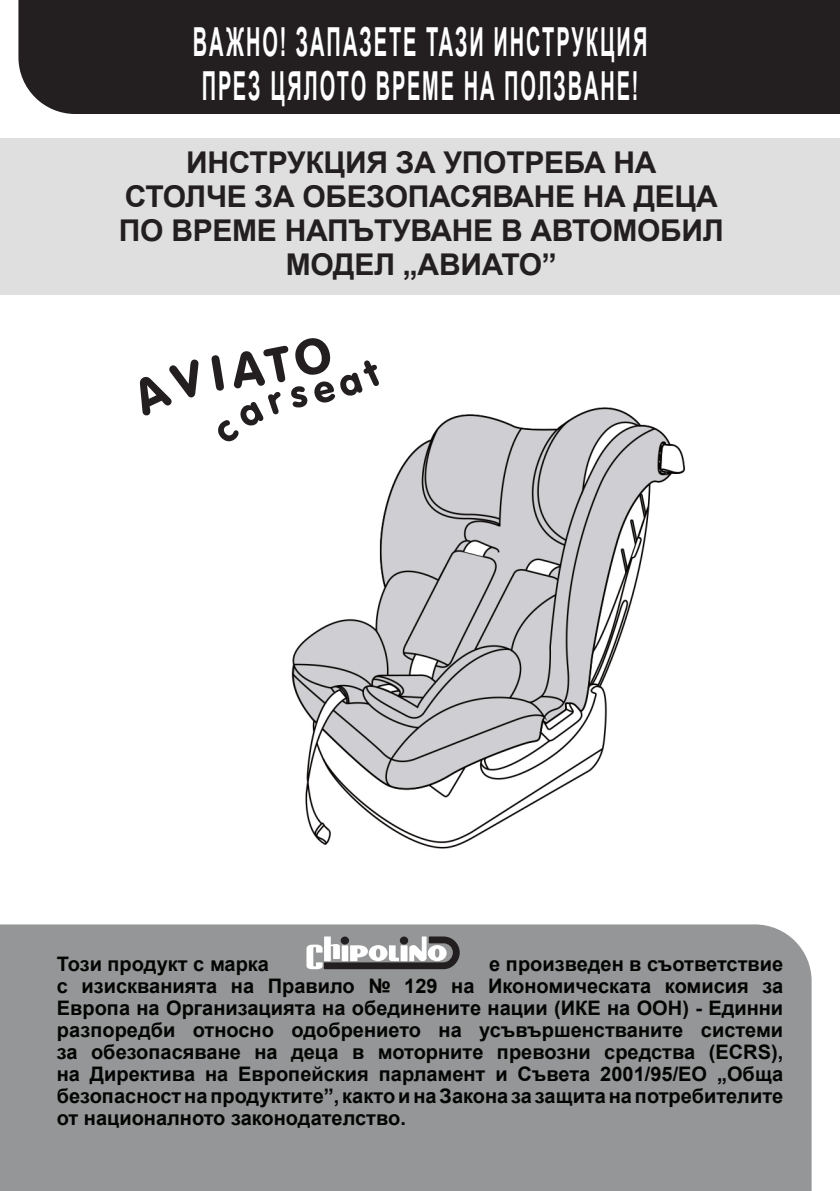
<style>
.page{position:relative;width:840px;height:1191px;background:#fff}
.page>*{position:absolute;margin:0;border:0;box-sizing:border-box;transform-origin:0 0}
.t1{font:700 40px/44px "Arial";letter-spacing:.095em;color:#fff;scale:.5 1}
.t2{font:700 30px "Arial";letter-spacing:-.01em;color:#231f20}
.t3{font:700 20px/22px "Arial";color:#040503;text-align:justify}
</style>
<div class="page">
<div style="left:18px;top:0;width:821px;height:114px;background:#231f20"></div>
<div style="left:0;top:924px;width:811px;height:267px;background:#949697"></div>
<svg style="left:306px;top:936px;width:153px;height:33px"></svg>
<div style="left:0;top:139px;width:839px;height:156px;background:#dfdfe0"></div>
<img style="left:291px;top:407px;width:394px;height:442px">
<svg style="left:140px;top:338px;width:239px;height:103px"></svg>
<h1 class="t1" style="left:193px;top:20px;width:910px">ВАЖНО! ЗАПАЗЕТЕ ТАЗИ ИНСТРУКЦИЯ<br>ПРЕЗ ЦЯЛОТО ВРЕМЕ НА ПОЛЗВАНЕ!</h1>
<p class="t2" style="left:186px;top:141px;width:471px">ИНСТРУКЦИЯ ЗА УПОТРЕБА НА</p>
<p class="t2" style="left:125px;top:175px;width:594px">СТОЛЧЕ ЗА ОБЕЗОПАСЯВАНЕ НА ДЕЦА</p>
<p class="t2" style="left:119px;top:209px;width:606px">ПО ВРЕМЕ НАПЪТУВАНЕ В АВТОМОБИЛ</p>
<p class="t2" style="left:286px;top:243px;width:272px">МОДЕЛ „АВИАТО”</p>
<p class="t3" style="left:57px;top:953px;width:214px">Този продукт с марка</p>
<p class="t3" style="left:57px;top:953px;width:727px;text-indent:432px">е произведен в съответствие с изискванията на Правило № 129 на Икономическата комисия за Европа на Организацията на обединените нации (ИКЕ на ООН) - Единни разпоредби относно одобрението на усъвършенстваните системи за обезопасяване на деца в моторните превозни средства (ECRS), на Директива на Европейския парламент и Съвета 2001/95/ЕО „Обща безопасност на продуктите”, както и на Закона за защита на потребителите от националното законодателство.</p>
</div>
